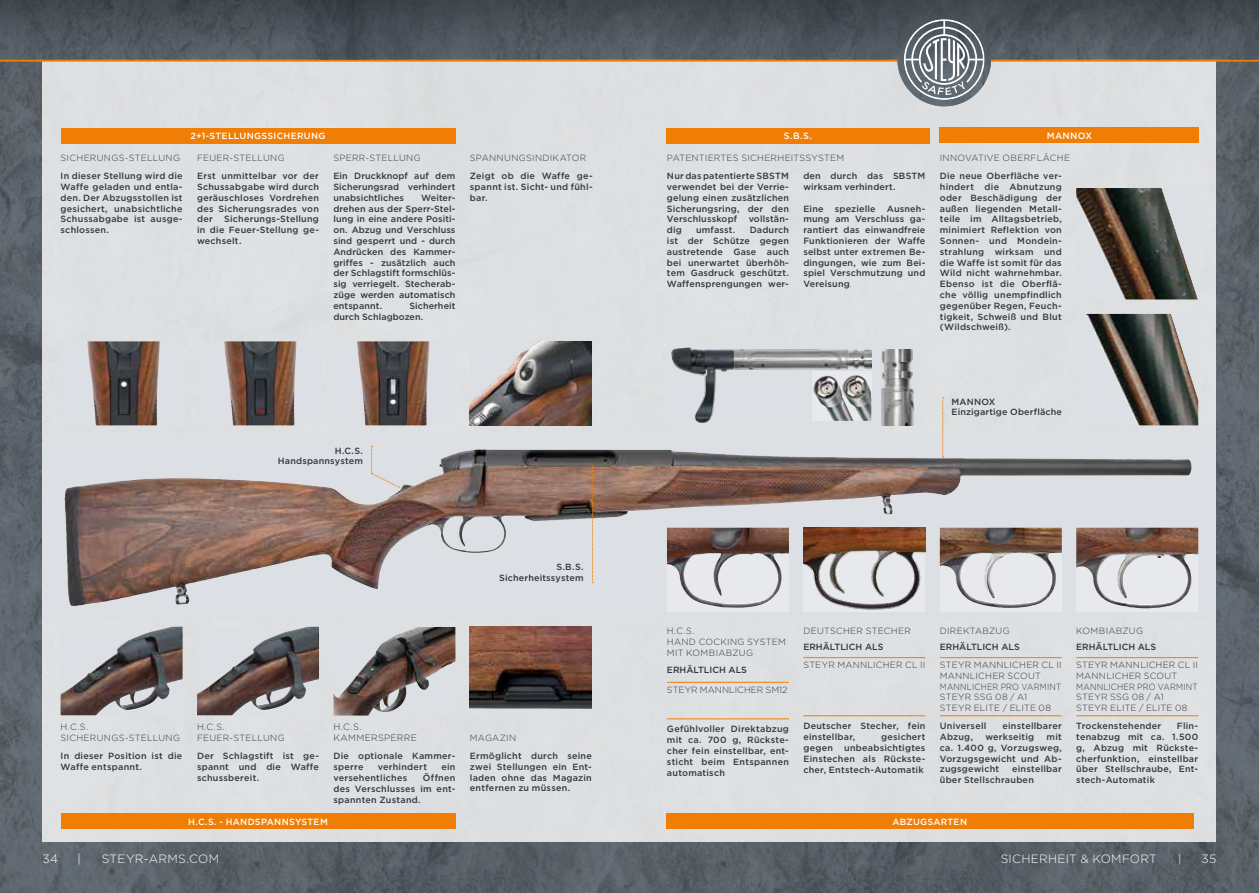
<style>
.page{position:relative;width:1259px;height:893px;background:#fff}
.page>*{position:absolute;margin:0;border:0;box-sizing:border-box;transform-origin:0 0}
.t1{font:300 12px "Gotham";letter-spacing:.025em;color:#fff}
.t2{font:300 9.15px/10.9px "Gotham";letter-spacing:.035em;color:#303940}
.t3{font:500 9.15px "Gotham";letter-spacing:.03em;color:#fff}
.t4{font:500 9px/10.8px "Gotham";letter-spacing:.025em;color:#303940;text-align:justify}
.t5{font:300 9px/10.8px "Gotham";letter-spacing:.025em;color:#303940}
.t6{font:500 9px "Gotham";letter-spacing:.03em;color:#fff}
.t7{font:500 9px "Gotham";color:#303940}
.t8{font:500 9px/10.8px "Gotham";letter-spacing:.005em;color:#303940}
.t9{font:300 9px "Gotham";letter-spacing:.005em;color:#303940}
.s1{font-weight:300}
</style>
<div class="page">
<img style="left:0;top:106px;width:1259px;height:787px">
<div style="left:43px;top:41px;width:1173px;height:801px;background:#dddfe1"></div>
<svg style="left:0;top:73px;width:1259px;height:33px"></svg>
<img style="left:0;top:0;width:1259px;height:73px">
<svg style="left:904px;top:19px;width:80px;height:81px;background:#878d93"></svg>
<svg style="left:64px;top:449px;width:1135px;height:163px"></svg>
<img style="left:882px;top:350px;width:32px;height:75px">
<img style="left:334px;top:450px;width:142px;height:55px">
<svg style="left:1111px;top:188px;width:87px;height:111px"></svg>
<img style="left:1076px;top:188px;width:35px;height:81px">
<img style="left:1086px;top:314px;width:112px;height:111px">
<img style="left:470px;top:341px;width:122px;height:84px">
<img style="left:357px;top:341px;width:70px;height:84px">
<img style="left:224px;top:341px;width:71px;height:84px">
<img style="left:87px;top:341px;width:70px;height:84px">
<div style="left:667px;top:528px;width:122px;height:84px;background:#e8e9ec"></div>
<img style="left:667px;top:528px;width:122px;height:80px">
<div style="left:940px;top:528px;width:121px;height:84px;background:#e8e9ec"></div>
<img style="left:940px;top:528px;width:121px;height:80px">
<div style="left:1076px;top:528px;width:122px;height:84px;background:#e8e9ec"></div>
<img style="left:1076px;top:528px;width:122px;height:81px">
<img style="left:803px;top:528px;width:122px;height:84px">
<img style="left:61px;top:627px;width:122px;height:88px">
<img style="left:197px;top:627px;width:122px;height:88px">
<img style="left:333px;top:627px;width:122px;height:89px">
<img style="left:470px;top:627px;width:122px;height:81px">
<img style="left:671px;top:348px;width:200px;height:75px">
<hr style="left:667px;top:682px;width:122px;height:1px;background:#f07e06">
<hr style="left:667px;top:719px;width:122px;height:1px;background:#f07e06">
<hr style="left:803px;top:657px;width:122px;height:1px;background:#f07e06">
<hr style="left:803px;top:715px;width:122px;height:1px;background:#f07e06">
<hr style="left:940px;top:657px;width:121px;height:1px;background:#f07e06">
<hr style="left:940px;top:715px;width:121px;height:1px;background:#f07e06">
<hr style="left:1076px;top:657px;width:122px;height:1px;background:#f07e06">
<hr style="left:1076px;top:715px;width:122px;height:1px;background:#f07e06">
<div style="left:61px;top:813px;width:394px;height:16px;background:#f07e06"></div>
<div style="left:666px;top:813px;width:527px;height:16px;background:#f07e06"></div>
<div style="left:61px;top:128px;width:394px;height:15px;background:#f07e06"></div>
<div style="left:666px;top:128px;width:264px;height:16px;background:#f07e06"></div>
<div style="left:940px;top:128px;width:259px;height:15px;background:#f07e06"></div>
<svg style="left:942px;top:397px;width:2px;height:61px"></svg>
<svg style="left:592px;top:466px;width:1px;height:117px"></svg>
<svg style="left:371px;top:446px;width:29px;height:42px"></svg>
<p class="t5" style="left:61px;top:152px;width:121px">SICHERUNGS-STELLUNG</p>
<p class="t4" style="left:61px;top:171px;width:123px">In dieser Stellung wird die Waffe geladen und entla&shy;den. Der Abzugsstollen ist gesichert, unabsichtliche Schussabgabe ist ausge&shy;schlossen.</p>
<p class="t6" style="left:190px;top:130px;width:137px">2+1-STELLUNGSSICHERUNG</p>
<p class="t3" style="left:784px;top:130px;width:30px">S.B.S.</p>
<p class="t3" style="left:1046px;top:130px;width:47px">MANNOX</p>
<p class="t5" style="left:197px;top:152px;width:89px">FEUER-STELLUNG</p>
<p class="t4" style="left:197px;top:171px;width:123px">Erst unmittelbar vor der Schussabgabe wird durch geräuschloses Vordrehen des Sicherungsrades von der</p>
<p class="t4" style="left:197px;top:214px;width:123px;text-indent:27px">Sicherungs-Stellung in die Feuer-Stellung ge&shy;wechselt.</p>
<p class="t5" style="left:333px;top:152px;width:89px">SPERR-STELLUNG</p>
<p class="t4" style="left:333px;top:171px;width:123px">Ein Druckknopf auf dem Sicherungsrad verhindert unabsichtliches</p>
<p class="t4" style="left:333px;top:192px;width:123px;text-indent:88px">Weiter&shy;drehen aus der Sperr-Stel&shy;lung in eine andere Positi&shy;on. Abzug und Verschluss sind gesperrt und - durch Andrücken des Kammer&shy;griffes - zusätzlich auch der Schlagstift formschlüs&shy;sig verriegelt. Stecherab&shy;züge werden automatisch entspannt.</p>
<p class="t8" style="left:333px;top:300px;width:123px;text-indent:76px">Sicherheit durch Schlagbozen.</p>
<p class="t5" style="left:470px;top:152px;width:118px">SPANNUNGSINDIKATOR</p>
<p class="t4" style="left:470px;top:171px;width:124px">Zeigt ob die Waffe ge&shy;spannt ist. Sicht- und fühl&shy;bar.</p>
<p class="t5" style="left:667px;top:152px;width:179px">PATENTIERTES SICHERHEITSSYSTEM</p>
<p class="t4" style="left:667px;top:171px;width:123px">Nur das patentierte SBSTM verwendet bei der Verrie&shy;gelung einen zusätzlichen Sicherungsring, der den Verschlusskopf</p>
<p class="t4" style="left:803px;top:171px;width:123px">den durch das SBSTM wirksam verhindert.</p>
<p class="t4" style="left:803px;top:203px;width:22px">Eine</p>
<p class="t4" style="left:835px;top:203px;width:42px">spezielle</p>
<p class="t4" style="left:803px;top:203px;width:123px;text-indent:83px">Ausneh&shy;mung am Verschluss ga&shy;rantiert das einwandfreie Funktionieren der Waffe selbst unter extremen Be&shy;dingungen, wie zum Bei&shy;spiel Verschmutzung und Vereisung<span class="s1">.</span></p>
<p class="t4" style="left:748px;top:214px;width:42px">vollstän-</p>
<p class="t4" style="left:667px;top:225px;width:16px">dig</p>
<p class="t4" style="left:696px;top:225px;width:41px">umfasst.</p>
<p class="t4" style="left:667px;top:225px;width:123px;text-indent:83px">Dadurch ist der Schütze gegen austretende Gase auch bei unerwartet überhöh&shy;tem Gasdruck geschützt.<br>Waffensprengungen wer-</p>
<p class="t5" style="left:940px;top:152px;width:132px">INNOVATIVE OBERFLÄCHE</p>
<p class="t4" style="left:940px;top:171px;width:123px">Die neue Oberfläche ver&shy;hindert die Abnutzung oder Beschädigung der außen liegenden Metall&shy;teile im Alltagsbetrieb, minimiert Reflektion von Sonnen- und Mondein&shy;strahlung wirksam und die Waffe ist somit für das Wild nicht wahrnehmbar.<br>Ebenso ist die Oberflä&shy;che völlig unempfindlich gegenüber Regen, Feuch&shy;tigkeit, Schweiß und Blut (Wildschweiß).</p>
<p class="t4" style="left:278px;top:445px;width:86px;text-align:right">H.C.S.<br>Handspannsystem</p>
<p class="t4" style="left:951px;top:396px;width:112px">MANNOX<br>Einzigartige Oberfläche</p>
<p class="t4" style="left:499px;top:562px;width:86px;text-align:right">S.B.S.<br>Sicherheitssystem</p>
<p class="t5" style="left:61px;top:721px;width:121px">H.C.S.<br>SICHERUNGS-STELLUNG</p>
<p class="t4" style="left:61px;top:750px;width:123px">In dieser Position ist die<br>Waffe entspannt.</p>
<p class="t5" style="left:197px;top:721px;width:89px">H.C.S.<br>FEUER-STELLUNG</p>
<p class="t4" style="left:197px;top:750px;width:123px">Der Schlagstift ist ge&shy;spannt und die Waffe schussbereit.</p>
<p class="t2" style="left:333px;top:721px;width:85px">H.C.S.<br>KAMMERSPERRE</p>
<p class="t4" style="left:333px;top:751px;width:123px">Die optionale Kammer&shy;sperre</p>
<p class="t4" style="left:378px;top:761px;width:51px">verhindert</p>
<p class="t4" style="left:441px;top:761px;width:16px">ein</p>
<p class="t4" style="left:333px;top:772px;width:75px">versehentliches</p>
<p class="t4" style="left:333px;top:772px;width:123px;text-indent:89px">Öffnen des Verschlusses im ent&shy;spannten Zustand.</p>
<p class="t5" style="left:470px;top:732px;width:48px">MAGAZIN</p>
<p class="t4" style="left:470px;top:750px;width:123px">Ermöglicht durch seine zwei Stellungen ein Ent&shy;laden ohne das Magazin entfernen zu müssen.</p>
<p class="t5" style="left:667px;top:625px;width:120px">H.C.S.<br>HAND COCKING SYSTEM<br>MIT KOMBIABZUG</p>
<p class="t7" style="left:667px;top:664px;width:82px">ERHÄLTLICH ALS</p>
<p class="t9" style="left:667px;top:684px;width:122px">STEYR MANNLICHER SM12</p>
<p class="t4" style="left:667px;top:724px;width:123px">Gefühlvoller Direktabzug mit ca. 700 g, Rückste&shy;cher fein einstellbar, ent&shy;sticht beim Entspannen automatisch</p>
<p class="t5" style="left:803px;top:625px;width:109px">DEUTSCHER STECHER</p>
<p class="t7" style="left:803px;top:641px;width:82px">ERHÄLTLICH ALS</p>
<p class="t5" style="left:803px;top:659px;width:123px">STEYR MANNLICHER CL II</p>
<p class="t4" style="left:803px;top:721px;width:123px">Deutscher Stecher, fein einstellbar,</p>
<p class="t4" style="left:881px;top:731px;width:46px">gesichert</p>
<p class="t4" style="left:803px;top:742px;width:123px;text-indent:41px">unbeabsichtigtes Einstechen als Rückste&shy;cher, Entstech-Automatik</p>
<p class="t4" style="left:803px;top:742px;width:31px">gegen</p>
<p class="t5" style="left:940px;top:625px;width:72px">DIREKTABZUG</p>
<p class="t7" style="left:940px;top:641px;width:82px">ERHÄLTLICH ALS</p>
<p class="t5" style="left:940px;top:659px;width:123px">STEYR MANNLICHER CL II<br>MANNLICHER SCOUT<br>MANNLICHER PRO VARMINT<br>STEYR SSG 08 / A1<br>STEYR ELITE / ELITE 08</p>
<p class="t4" style="left:940px;top:720px;width:48px">Universell</p>
<p class="t4" style="left:1002px;top:720px;width:61px">einstellbarer</p>
<p class="t4" style="left:940px;top:731px;width:35px">Abzug,</p>
<p class="t4" style="left:985px;top:731px;width:50px">werkseitig</p>
<p class="t4" style="left:940px;top:731px;width:123px;text-indent:107px">mit ca. 1.400 g, Vorzugsweg, Vorzugsgewicht und Ab&shy;zugsgewicht</p>
<p class="t4" style="left:940px;top:764px;width:123px;text-indent:72px">einstellbar über Stellschrauben</p>
<p class="t5" style="left:1076px;top:625px;width:68px">KOMBIABZUG</p>
<p class="t7" style="left:1076px;top:641px;width:82px">ERHÄLTLICH ALS</p>
<p class="t5" style="left:1076px;top:659px;width:123px">STEYR MANNLICHER CL II<br>MANNLICHER SCOUT<br>MANNLICHER PRO VARMINT<br>STEYR SSG 08 / A1<br>STEYR ELITE / ELITE 08</p>
<p class="t4" style="left:1076px;top:720px;width:87px">Trockenstehender</p>
<p class="t4" style="left:1076px;top:720px;width:123px;text-indent:101px">Flin&shy;tenabzug mit ca. 1.500 g, Abzug mit Rückste&shy;cherfunktion, einstellbar über Stellschraube, Ent&shy;stech-Automatik</p>
<p class="t6" style="left:188px;top:816px;width:141px">H.C.S. - HANDSPANNSYSTEM</p>
<p class="t6" style="left:892px;top:816px;width:76px">ABZUGSARTEN</p>
<h1 class="t1" style="left:43px;top:851px;width:17px">34</h1>
<h1 class="t1" style="left:77px;top:851px;width:5px">|</h1>
<h1 class="t1" style="left:102px;top:851px;width:119px">STEYR-ARMS.COM</h1>
<h1 class="t1" style="left:1000px;top:851px;width:158px">SICHERHEIT &amp; KOMFORT</h1>
<h1 class="t1" style="left:1178px;top:851px;width:5px">|</h1>
<h1 class="t1" style="left:1201px;top:851px;width:16px">35</h1>
</div>
